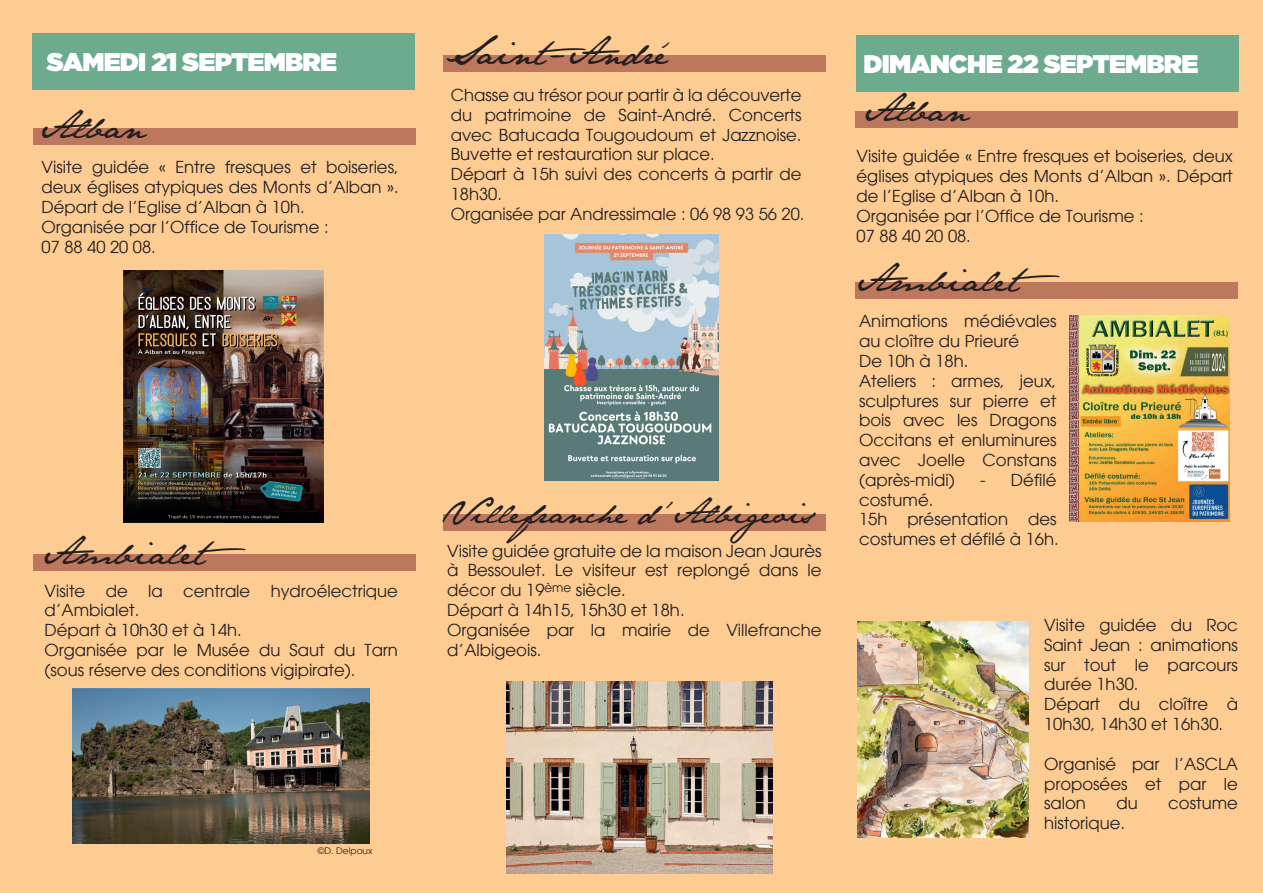
<style>
.page{position:relative;width:1263px;height:893px;background:#fdcc93}
.page>*{position:absolute;margin:0;border:0;box-sizing:border-box;transform-origin:0 0}
.t1{font:900 49.8px "Gotham";color:#231f20}
.t2{font:33px "Jane Austen";letter-spacing:.01em;color:#231f20}
.t3{font:30px "Jane Austen";letter-spacing:.01em;color:#231f20}
.t4{font:900 25.5px "Gotham";letter-spacing:-.03em;color:#fff}
.t5{font:16.5px/19.8px "Avant Garde";color:#231f20}
.t6{font:9px "Avant Garde";color:#231f20}
</style>
<div class="page">
<div style="left:34px;top:128px;width:382px;height:17px;background:#bc775c"></div>
<div style="left:34px;top:555px;width:382px;height:16px;background:#bc775c"></div>
<div style="left:443px;top:55px;width:382px;height:16px;background:#bc775c"></div>
<img style="left:545px;top:234px;width:173px;height:246px">
<div style="left:443px;top:514px;width:382px;height:16px;background:#bc775c"></div>
<div style="left:856px;top:112px;width:382px;height:16px;background:#bc775c"></div>
<div style="left:856px;top:282px;width:382px;height:16px;background:#bc775c"></div>
<div style="left:33px;top:33px;width:382px;height:56px;background:#6dab8e"></div>
<img style="left:123px;top:271px;width:201px;height:252px">
<img style="left:507px;top:681px;width:265px;height:193px">
<div style="left:856px;top:35px;width:382px;height:56px;background:#6dab8e"></div>
<img style="left:857px;top:622px;width:171px;height:215px">
<img style="left:1070px;top:316px;width:160px;height:206px">
<img style="left:72px;top:688px;width:298px;height:155px">
<h2 class="t2" style="left:445px;top:33px;width:224px">Saint-André</h2>
<p class="t5" style="left:451px;top:85px;width:355px">Chasse au trésor pour partir à la découverte du patrimoine de Saint-André. Concerts avec Batucada Tougoudoum et Jazznoise.<br>Buvette et restauration sur place.<br>Départ à 15h suivi des concerts à partir de 18h30.<br>Organisée par Andressimale : 06 98 93 56 20.</p>
<h3 class="t4" style="left:47px;top:44px;width:292px">SAMEDI 21 SEPTEMBRE</h3>
<h3 class="t4" style="left:863px;top:46px;width:336px">DIMANCHE 22 SEPTEMBRE</h3>
<h1 class="t1" style="left:949px;top:66px;width:75px">DU</h1>
<h2 class="t2" style="left:862px;top:90px;width:107px">Alban</h2>
<h2 class="t2" style="left:39px;top:107px;width:107px">Alban</h2>
<p class="t5" style="left:42px;top:158px;width:359px">Visite guidée « Entre fresques et boiseries, deux églises atypiques des Monts d’Alban ».<br>Départ de l’Eglise d’Alban à 10h.<br>Organisée par l’Office de Tourisme :<br>07 88 40 20 08.</p>
<p class="t5" style="left:856px;top:147px;width:378px">Visite guidée « Entre fresques et boiseries, deux églises atypiques des Monts d’Alban ». Départ de l’Eglise d’Alban à 10h.<br>Organisée par l’Office de Tourisme :<br>07 88 40 20 08.</p>
<h2 class="t2" style="left:42px;top:533px;width:206px">Ambialet</h2>
<p class="t5" style="left:44px;top:581px;width:355px">Visite de la centrale hydroélectrique d’Ambialet.<br>Départ à 10h30 et à 14h.<br>Organisée par le Musée du Saut du Tarn (sous réserve des conditions vigipirate).</p>
<p class="t6" style="left:318px;top:845px;width:56px">©D. Delpoux</p>
<h3 class="t3" style="left:442px;top:495px;width:373px">Villefranche d’Albigeois</h3>
<p class="t5" style="left:447px;top:541px;width:376px">Visite guidée gratuite de la maison Jean Jaurès à Bessoulet. Le visiteur est replongé dans le décor du 19<sup>ème</sup> siècle.<br>Départ à 14h15, 15h30 et 18h.<br>Organisée par la mairie de Villefranche d’Albigeois.</p>
<h2 class="t2" style="left:855px;top:260px;width:206px">Ambialet</h2>
<p class="t5" style="left:859px;top:312px;width:199px">Animations médiévales au cloître du Prieuré<br>De 10h à 18h.<br>Ateliers : armes, jeux, sculptures sur pierre et bois avec les Dragons<br>Occitans et enluminures avec Joelle Constans (après-midi)</p>
<p class="t5" style="left:980px;top:470px;width:78px">- Défilé</p>
<p class="t5" style="left:859px;top:490px;width:201px">costumé.<br>15h présentation des costumes et défilé à 16h.</p>
<p class="t5" style="left:1044px;top:615px;width:195px">Visite guidée du Roc<br>Saint Jean : animations sur tout le parcours durée 1h30.<br>Départ du cloître à<br>10h30, 14h30 et 16h30.</p>
<p class="t5" style="left:1044px;top:754px;width:195px;text-align:justify">Organisé par l’ASCLA proposées et par le salon</p>
<p class="t5" style="left:1116px;top:793px;width:23px">du</p>
<p class="t5" style="left:1168px;top:793px;width:71px">costume</p>
<p class="t5" style="left:1044px;top:813px;width:83px">historique.</p>
</div>
